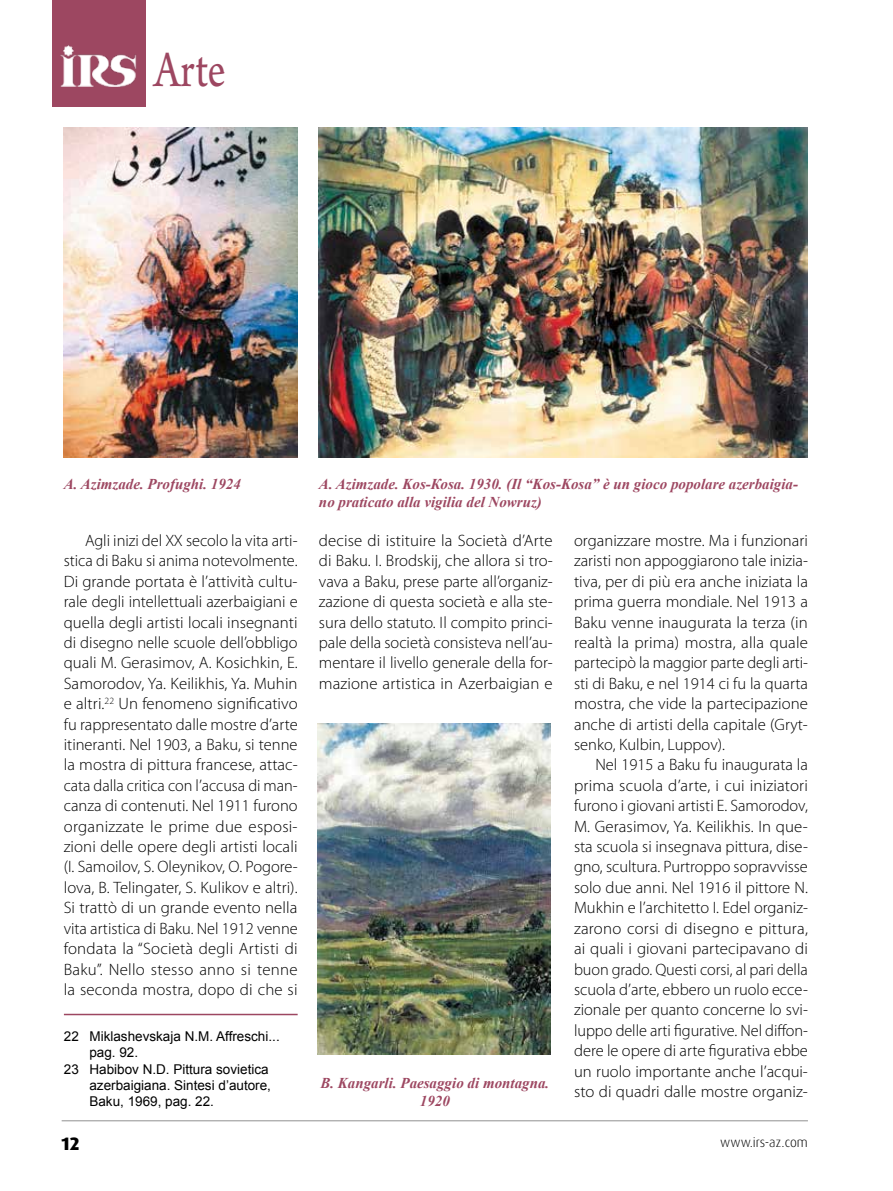
<style>
.page{position:relative;width:893px;height:1191px;background:#fff}
.page>*{position:absolute;margin:0;border:0;box-sizing:border-box;transform-origin:0 0}
.t1{font:54.15px "Arno Pro";color:#9d4761;scale:.8 1}
.t2{font:800 18px "Dax Pro";color:#000}
.t3{font:300 16.5px/20.4px "Myriad Pro";letter-spacing:.005em;color:#000;text-align:justify}
.t4{font:italic 700 15px/18px "Times New Roman";color:#9d4761;text-align:center}
.t5{font:13.5px "Arial";color:#000}
.t6{font:300 13.5px "Dax Pro";color:#000}
</style>
<div class="page">
<hr style="left:62px;top:1120px;width:746px;height:1px;background:#909090">
<img style="left:318px;top:724px;width:233px;height:330px">
<img style="left:64px;top:128px;width:234px;height:330px">
<img style="left:319px;top:128px;width:489px;height:330px">
<hr style="left:64px;top:1013px;width:234px;height:2px;background:#9d4761">
<div style="left:52px;top:0;width:94px;height:106px;background:#9d4761"></div>
<img style="left:60px;top:45px;width:77px;height:41px">
<h1 class="t1" style="left:154px;top:39px;width:92px">Arte</h1>
<p class="t4" style="left:64px;top:475px;width:178px">А. Azimzade. Profughi. 1924</p>
<p class="t4" style="left:319px;top:475px;width:481px;text-align:left">А. Azimzade. Kos-Коsа. 1930. (Il “Kos-Kosa” è un gioco popolare azerbaigia&shy;no praticato alla vigilia del Nowruz)</p>
<p class="t3" style="left:64px;top:530px;width:236px;text-indent:21px">Agli inizi del XX secolo la vita arti&shy;stica di Baku si anima notevolmente.<br>Di grande portata è l’attività cultu&shy;rale degli intellettuali azerbaigiani e quella degli artisti locali insegnanti di disegno nelle scuole dell’obbligo quali М. Gerasimov, А. Kosichkin, Е.<br>Samorodov, Ya. Keilikhis, Ya. Muhin e altri.<sup>22</sup> Un fenomeno significativo fu rappresentato dalle mostre d’arte itineranti. Nel 1903, a Baku, si tenne la mostra di pittura francese, attac&shy;cata dalla critica con l’accusa di man&shy;canza di contenuti. Nel 1911 furono organizzate le prime due esposi&shy;zioni delle opere degli artisti locali (I. Samoilov, S. Oleynikov, О. Pogore&shy;lova, B. Telingater, S. Kulikov e altri).<br>Si trattò di un grande evento nella vita artistica di Baku. Nel 1912 venne fondata la “Società degli Artisti di Baku”. Nello stesso anno si tenne la seconda mostra, dopo di che si</p>
<p class="t3" style="left:319px;top:530px;width:235px">decise di istituire la Società d’Arte di Baku. I. Brodskij, che allora si tro&shy;vava a Baku, prese parte all’organiz&shy;zazione di questa società e alla ste&shy;sura dello statuto. Il compito princi&shy;pale della società consisteva nell’au&shy;mentare il livello generale della for&shy;mazione artistica in Azerbaigian e</p>
<p class="t3" style="left:574px;top:530px;width:235px">organizzare mostre. Ma i funzionari zaristi non appoggiarono tale inizia&shy;tiva, per di più era anche iniziata la prima guerra mondiale. Nel 1913 a Baku venne inaugurata la terza (in realtà la prima) mostra, alla quale partecipò la maggior parte degli arti&shy;sti di Baku, e nel 1914 ci fu la quarta mostra, che vide la partecipazione anche di artisti della capitale (Gryt&shy;senko, Kulbin, Luppov).</p>
<p class="t3" style="left:574px;top:755px;width:235px;text-indent:21px">Nel 1915 a Baku fu inaugurata la prima scuola d’arte, i cui iniziatori furono i giovani artisti Е. Samorodov, М. Gerasimov, Ya. Keilikhis. In que&shy;sta scuola si insegnava pittura, dise&shy;gno, scultura. Purtroppo sopravvisse solo due anni. Nel 1916 il pittore N.<br>Mukhin e l’architetto I. Edel organiz&shy;zarono corsi di disegno e pittura, ai quali i giovani partecipavano di buon grado. Questi corsi, al pari della scuola d’arte, ebbero un ruolo ecce&shy;zionale per quanto concerne lo svi&shy;luppo delle arti figurative. Nel diffon&shy;dere le opere di arte figurativa ebbe un ruolo importante anche l’acqui&shy;sto di quadri dalle mostre organiz-</p>
<p class="t5" style="left:64px;top:1027px;width:217px">22 Miklashevskaja N.М. Affreschi...</p>
<p class="t5" style="left:89px;top:1043px;width:50px">pag. 92.</p>
<p class="t5" style="left:64px;top:1060px;width:206px">23 Habibov N.D. Pittura sovietica</p>
<p class="t5" style="left:89px;top:1076px;width:183px">azerbaigiana. Sintesi d’autore,</p>
<p class="t5" style="left:89px;top:1092px;width:126px">Baku, 1969, pag. 22.</p>
<p class="t4" style="left:320px;top:1073px;width:230px">B. Kangarli. Paesaggio di montagna.<br>1920</p>
<p class="t2" style="left:62px;top:1131px;width:19px">12</p>
<p class="t6" style="left:720px;top:1133px;width:89px">www.irs-az.com</p>
</div>
